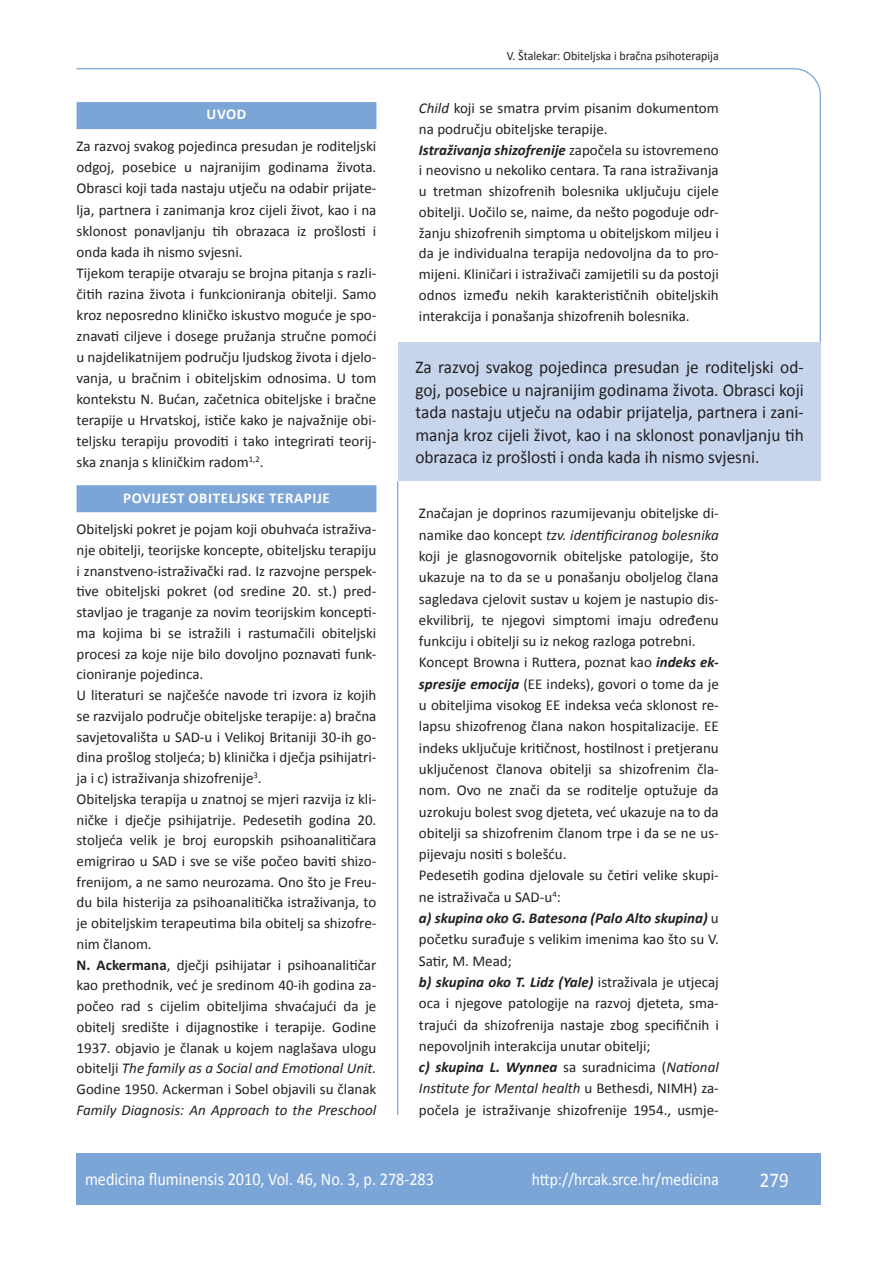
<style>
.page{position:relative;width:889px;height:1268px;background:#fff}
.page>*{position:absolute;margin:0;border:0;box-sizing:border-box;transform-origin:0 0}
.t1{font:21px "Calibri";color:#fff;scale:.9 1}
.t2{font:18px/22.5px "Calibri";color:#231f20;text-align:justify;scale:.96 1}
.t3{font:18px "Calibri";color:#fff;scale:.9 1}
.t4{font:17.25px "Calibri";color:#fff;scale:.9 1}
.t5{font:15px/20.7px "Calibri";color:#231f20}
.t6{font:italic 15px "Calibri";color:#231f20}
.t7{font:700 15px "Calibri";letter-spacing:.04em;color:#fff}
.t8{font:12.75px "Calibri";color:#231f20;scale:.94 1}
.s1{font-weight:700}
.s2{font-style:italic}
.s3{font-weight:700;font-style:italic}
</style>
<div class="page">
<svg style="left:76px;top:68px;width:745px;height:274px"></svg>
<hr style="left:397px;top:481px;width:1px;height:633px;background:#7ca5d7">
<div style="left:77px;top:1152px;width:744px;height:51px;background:#7ca5d7"></div>
<div style="left:77px;top:102px;width:299px;height:27px;background:#7ca5d7"></div>
<div style="left:77px;top:485px;width:299px;height:27px;background:#7ca5d7"></div>
<div style="left:398px;top:342px;width:423px;height:138px;background:#c6d5ec"></div>
<p class="t7" style="left:207px;top:105px;width:41px">UVOD</p>
<p class="t5" style="left:77px;top:135px;width:301px">Za razvoj svakog pojedinca presudan je roditeljski odgoj, posebice u najranijim godinama života.<br>Obrasci koji tada nastaju utječu na odabir prijate&shy;lja, partnera i zanimanja kroz cijeli život, kao i na sklonost ponavljanju tih obrazaca iz prošlosti i onda kada ih nismo svjesni.<br>Tijekom terapije otvaraju se brojna pitanja s razli&shy;čitih razina života i funkcioniranja obitelji. Samo kroz neposredno kliničko iskustvo moguće je spo&shy;znavati ciljeve i dosege pružanja stručne pomoći u najdelikatnijem području ljudskog života i djelo&shy;vanja, u bračnim i obiteljskim odnosima. U tom kontekstu N. Bućan, začetnica obiteljske i bračne terapije u Hrvatskoj, ističe kako je najvažnije obi&shy;teljsku terapiju provoditi i tako integrirati teorij&shy;ska znanja s kliničkim radom<sup>1,2</sup>.</p>
<p class="t7" style="left:123px;top:488px;width:208px">POVIJEST OBITELJSKE TERAPIJE</p>
<p class="t5" style="left:77px;top:518px;width:301px">Obiteljski pokret je pojam koji obuhvaća istraživa&shy;nje obitelji, teorijske koncepte, obiteljsku terapiju i znanstveno-istraživački rad. Iz razvojne perspek&shy;tive obiteljski pokret (od sredine 20. st.) pred&shy;stavljao je traganje za novim teorijskim koncepti&shy;ma kojima bi se istražili i rastumačili obiteljski procesi za koje nije bilo dovoljno poznavati funk&shy;cioniranje pojedinca.<br>U literaturi se najčešće navode tri izvora iz kojih se razvijalo područje obiteljske terapije: a) bračna savjetovališta u SAD-u i Velikoj Britaniji 30-ih go&shy;dina prošlog stoljeća; b) klinička i dječja psihijatri&shy;ja i c) istraživanja shizofrenije<sup>3</sup>.<br>Obiteljska terapija u znatnoj se mjeri razvija iz kli&shy;ničke i dječje psihijatrije. Pedesetih godina 20. stoljeća velik je broj europskih psihoanalitičara emigrirao u SAD i sve se više počeo baviti shizo&shy;frenijom, a ne samo neurozama. Ono što je Freu&shy;du bila histerija za psihoanalitička istraživanja, to je obiteljskim terapeutima bila obitelj sa shizofre&shy;nim članom.<br><span class="s1">N. Ackermana</span>, dječji psihijatar i psihoanalitičar kao prethodnik, već je sredinom 40-ih godina za&shy;počeo rad s cijelim obiteljima shvaćajući da je obitelj središte i dijagnostike i terapije. Godine 1937. objavio je članak u kojem naglašava ulogu obitelji <span class="s2">The family as a Social and Emotional Unit.<br></span>Godine 1950. Ackerman i Sobel objavili su članak</p>
<p class="t6" style="left:77px;top:1100px;width:301px">Family Diagnosis: An Approach to the Preschool</p>
<p class="t8" style="left:507px;top:47px;width:227px">V. Štalekar: Obiteljska i bračna psihoterapija</p>
<p class="t5" style="left:419px;top:97px;width:301px"><span class="s2">Child</span> koji se smatra prvim pisanim dokumentom na području obiteljske terapije.<br><span class="s3">Istraživanja shizofrenije</span> započela su istovremeno i neovisno u nekoliko centara. Ta rana istraživanja u tretman shizofrenih bolesnika uključuju cijele obitelji. Uočilo se, naime, da nešto pogoduje odr&shy;žanju shizofrenih simptoma u obiteljskom miljeu i da je individualna terapija nedovoljna da to pro&shy;mijeni. Kliničari i istraživači zamijetili su da postoji odnos između nekih karakterističnih obiteljskih interakcija i ponašanja shizofrenih bolesnika.</p>
<p class="t2" style="left:415px;top:355px;width:406px">Za razvoj svakog pojedinca presudan je roditeljski od&shy;goj, posebice u najranijim godinama života. Obrasci koji tada nastaju utječu na odabir prijatelja, partnera i zani&shy;manja kroz cijeli život, kao i na sklonost ponavljanju tih obrazaca iz prošlosti i onda kada ih nismo svjesni.</p>
<p class="t5" style="left:419px;top:502px;width:301px;line-height:21.3px">Značajan je doprinos razumijevanju obiteljske di&shy;namike dao koncept <span class="s2">tzv. identificiranog bolesnika </span>koji je glasnogovornik obiteljske patologije, što ukazuje na to da se u ponašanju oboljelog člana sagledava cjelovit sustav u kojem je nastupio dis&shy;ekvilibrij, te njegovi simptomi imaju određenu funkciju i obitelji su iz nekog razloga potrebni.<br>Koncept Browna i Ruttera, poznat kao <span class="s3">indeks ek&shy;spresije emocija</span> (EE indeks), govori o tome da je u obiteljima visokog EE indeksa veća sklonost re&shy;lapsu shizofrenog člana nakon hospitalizacije. EE indeks uključuje kritičnost, hostilnost i pretjeranu uključenost članova obitelji sa shizofrenim čla&shy;nom. Ovo ne znači da se roditelje optužuje da uzrokuju bolest svog djeteta, već ukazuje na to da obitelji sa shizofrenim članom trpe i da se ne us&shy;pijevaju nositi s bolešću.<br>Pedesetih godina djelovale su četiri velike skupi&shy;ne istraživača u SAD-u<sup>4</sup>:<br><span class="s3">a) skupina oko G. Batesona (Palo Alto skupina)</span> u početku surađuje s velikim imenima kao što su V.<br>Satir, M. Mead;<br><span class="s3">b) skupina oko T. Lidz (Yale)</span> istraživala je utjecaj oca i njegove patologije na razvoj djeteta, sma&shy;trajući da shizofrenija nastaje zbog specifičnih i nepovoljnih interakcija unutar obitelji;<br><span class="s3">c) skupina L. Wynnea</span> sa suradnicima (<span class="s2">National Institute for Mental health</span> u Bethesdi, NIMH) za&shy;počela je istraživanje shizofrenije 1954., usmje-</p>
<p class="t3" style="left:85px;top:1167px;width:389px">medicina fluminensis 2010, Vol. 46, No. 3, p. 278-283</p>
<p class="t4" style="left:532px;top:1168px;width:209px">http://hrcak.srce.hr/medicina</p>
<h1 class="t1" style="left:760px;top:1166px;width:33px">279</h1>
</div>
